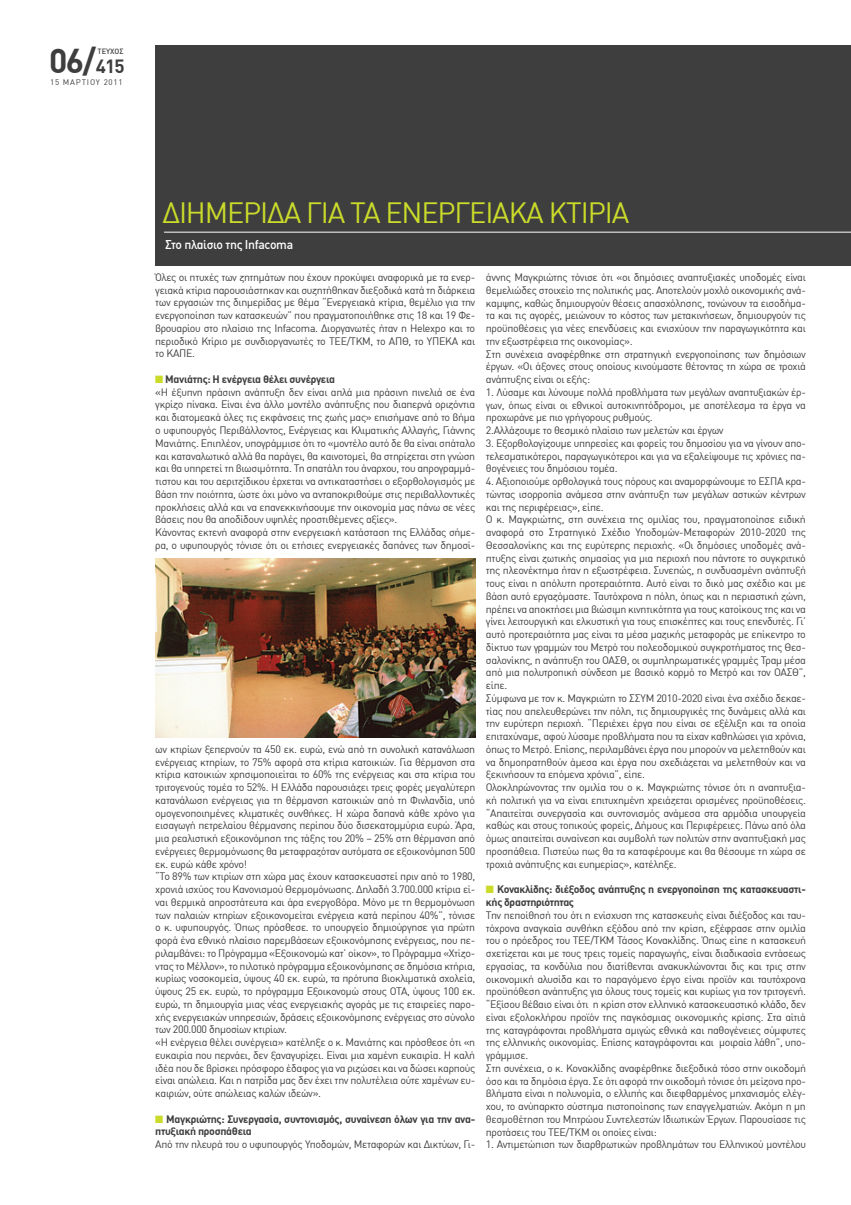
<style>
.page{position:relative;width:851px;height:1205px;background:#fff}
.page>*{position:absolute;margin:0;border:0;box-sizing:border-box;transform-origin:0 0}
.t1{font:700 33.75px "DIN Greek";color:#3e3e3f}
.t2{font:28.75px "DIN Greek";letter-spacing:-.04em;color:#cadb2a}
.t3{font:500 12.5px "DIN Greek";letter-spacing:-.025em;color:#fff}
.t4{font:10.62px/12.8px "DIN Greek";letter-spacing:-.03em;color:#3e3e3f}
.t5{font:700 10.62px/12.8px "DIN Greek";letter-spacing:-.03em;color:#3e3e3f}
.t6{font:8px "DIN Greek";letter-spacing:.1em;color:#3e3e3f}
.t7{font:500 7.5px "DIN Greek";color:#3e3e3f}
.s1{font-size:18.75px}
.s2{color:#cadb2a}
.s3{font-weight:700}
</style>
<div class="page">
<div style="left:155px;top:45px;width:695px;height:220px;background:#3e3e3f"></div>
<hr style="left:164px;top:232px;width:686px;height:1px;background:#fff">
<img style="left:155px;top:558px;width:320px;height:179px">
<h1 class="t1" style="left:49px;top:41px;width:77px">06/<span class="s1">415</span></h1>
<p class="t6" style="left:50px;top:77px;width:74px">15 ΜΑΡΤΙΟΥ 2011</p>
<p class="t7" style="left:97px;top:47px;width:27px">ΤΕΥΧΟΣ</p>
<h2 class="t2" style="left:162px;top:196px;width:468px">ΔΙΗΜΕΡΙΔΑ ΓΙΑ ΤΑ ΕΝΕΡΓΕΙΑΚΑ ΚΤΙΡΙΑ</h2>
<p class="t3" style="left:165px;top:237px;width:129px">Στο πλαίσιο της Infacoma</p>
<p class="t4" style="left:486px;top:271px;width:321px">άννης Μαγκριώτης τόνισε ότι «οι δημόσιες αναπτυξιακές υποδομές είναι θεμελιώδες στοιχείο της πολιτικής μας. Αποτελούν μοχλό οικονομικής ανά&shy;καμψης, καθώς δημιουργούν θέσεις απασχόλησης, τονώνουν τα εισοδήμα&shy;τα και τις αγορές, μειώνουν το κόστος των μετακινήσεων, δημιουργούν τις προϋποθέσεις για νέες επενδύσεις και ενισχύουν την παραγωγικότητα και την εξωστρέφεια της οικονομίας».<br>Στη συνέχεια αναφέρθηκε στη στρατηγική ενεργοποίησης των δημόσιων έργων. «Οι άξονες στους οποίους κινούμαστε θέτοντας τη χώρα σε τροχιά ανάπτυξης είναι οι εξής:</p>
<p class="t4" style="left:486px;top:386px;width:321px">1. Λύσαμε και λύνουμε πολλά προβλήματα των μεγάλων αναπτυξιακών έρ&shy;γων, όπως είναι οι εθνικοί αυτοκινητόδρομοι, με αποτέλεσμα τα έργα να προχωράνε με πιο γρήγορους ρυθμούς.<br>2.Αλλάζουμε το θεσμικό πλαίσιο των μελετών και έργων</p>
<p class="t4" style="left:486px;top:437px;width:321px;text-align:justify">3. Εξορθολογίζουμε υπηρεσίες και φορείς του δημοσίου για να γίνουν απο&shy;τελεσματικότεροι, παραγωγικότεροι και για να εξαλείψουμε τις χρόνιες πα&shy;θογένειες του δημόσιου τομέα.</p>
<p class="t4" style="left:486px;top:475px;width:321px">4. Αξιοποιούμε ορθολογικά τους πόρους και αναμορφώνουμε το ΕΣΠΑ κρα&shy;τώντας ισορροπία ανάμεσα στην ανάπτυξη των μεγάλων αστικών κέντρων και της περιφέρειας», είπε.<br>Ο κ. Μαγκριώτης, στη συνέχεια της ομιλίας του, πραγματοποίησε ειδική αναφορά στο Στρατηγικό Σχέδιο Υποδομών-Μεταφορών 2010-2020 της Θεσσαλονίκης και της ευρύτερης περιοχής. «Οι δημόσιες υποδομές ανά&shy;πτυξης είναι ζωτικής σημασίας για μια περιοχή που πάντοτε το συγκριτικό της πλεονέκτημα ήταν η εξωστρέφεια. Συνεπώς, η συνδυασμένη ανάπτυξή τους είναι η απόλυτη προτεραιότητα. Αυτό είναι το δικό μας σχέδιο και με βάση αυτό εργαζόμαστε. Ταυτόχρονα η πόλη, όπως και η περιαστική ζώνη, πρέπει να αποκτήσει μια βιώσιμη κινητικότητα για τους κατοίκους της και να γίνει λειτουργική και ελκυστική για τους επισκέπτες και τους επενδυτές. Γι’ αυτό προτεραιότητα μας είναι τα μέσα μαζικής μεταφοράς με επίκεντρο το δίκτυο των γραμμών του Μετρό του πολεοδομικού συγκροτήματος της Θεσ&shy;σαλονίκης, η ανάπτυξη του ΟΑΣΘ, οι συμπληρωματικές γραμμές Τραμ μέσα από μια πολυτροπική σύνδεση με βασικό κορμό το Μετρό και τον ΟΑΣΘ”, είπε.<br>Σύμφωνα με τον κ. Μαγκριώτη το ΣΣΥΜ 2010-2020 είναι ένα σχέδιο δεκαε&shy;τίας που απελευθερώνει την πόλη, τις δημιουργικές της δυνάμεις αλλά και την ευρύτερη περιοχή. “Περιέχει έργα που είναι σε εξέλιξη και τα οποία επιταχύναμε, αφού λύσαμε προβλήματα που τα είχαν καθηλώσει για χρόνια, όπως το Μετρό. Επίσης, περιλαμβάνει έργα που μπορούν να μελετηθούν και να δημοπρατηθούν άμεσα και έργα που σχεδιάζεται να μελετηθούν και να ξεκινήσουν τα επόμενα χρόνια”, είπε.<br>Ολοκληρώνοντας την ομιλία του ο κ. Μαγκριώτης τόνισε ότι η αναπτυξια&shy;κή πολιτική για να είναι επιτυχημένη χρειάζεται ορισμένες προϋποθέσεις. “Απαιτείται συνεργασία και συντονισμός ανάμεσα στα αρμόδια υπουργεία καθώς και στους τοπικούς φορείς, Δήμους και Περιφέρειες. Πάνω από όλα όμως απαιτείται συναίνεση και συμβολή των πολιτών στην αναπτυξιακή μας προσπάθεια. Πιστεύω πως θα τα καταφέρουμε και θα θέσουμε τη χώρα σε τροχιά ανάπτυξης και ευημερίας», κατέληξε.</p>
<p class="t5" style="left:486px;top:883px;width:321px"><span class="s2">■</span> Κονακλίδης: διέξοδος ανάπτυξης η ενεργοποίηση της κατασκευαστι&shy;κής δραστηριότητας</p>
<p class="t4" style="left:486px;top:908px;width:321px">Την πεποίθησή του ότι η ενίσχυση της κατασκευής είναι διέξοδος και ταυ&shy;τόχρονα αναγκαία συνθήκη εξόδου από την κρίση, εξέφρασε στην ομιλία του ο πρόεδρος του ΤΕΕ/ΤΚΜ Τάσος Κονακλίδης. Όπως είπε η κατασκευή σχετίζεται και με τους τρεις τομείς παραγωγής, είναι διαδικασία εντάσεως εργασίας, τα κονδύλια που διατίθενται ανακυκλώνονται δις και τρις στην οικονομική αλυσίδα και το παραγόμενο έργο είναι προϊόν και ταυτόχρονα προϋπόθεση ανάπτυξης για όλους τους τομείς και κυρίως για τον τριτογενή. “Εξίσου βέβαιο είναι ότι η κρίση στον ελληνικό κατασκευαστικό κλάδο, δεν είναι εξολοκλήρου προϊόν της παγκόσμιας οικονομικής κρίσης. Στα αίτιά της καταγράφονται προβλήματα αμιγώς εθνικά και παθογένειες σύμφυτες της ελληνικής οικονομίας. Επίσης καταγράφονται και μοιραία λάθη”, υπο&shy;γράμμισε.<br>Στη συνέχεια, ο κ. Κονακλίδης αναφέρθηκε διεξοδικά τόσο στην οικοδομή όσο και τα δημόσια έργα. Σε ότι αφορά την οικοδομή τόνισε ότι μείζονα προ&shy;βλήματα είναι η πολυνομία, ο ελλιπής και διεφθαρμένος μηχανισμός ελέγ&shy;χου, το ανύπαρκτο σύστημα πιστοποίησης των επαγγελματιών. Ακόμη η μη θεσμοθέτηση του Μητρώου Συντελεστών Ιδιωτικών Έργων. Παρουσίασε τις προτάσεις του ΤΕΕ/ΤΚΜ οι οποίες είναι:</p>
<p class="t4" style="left:486px;top:1138px;width:321px">1. Αντιμετώπιση των διαρθρωτικών προβλημάτων του Ελληνικού μοντέλου</p>
<p class="t4" style="left:155px;top:271px;width:321px;text-align:justify">Όλες οι πτυχές των ζητημάτων που έχουν προκύψει αναφορικά με τα ενερ&shy;γειακά κτίρια παρουσιάστηκαν και συζητήθηκαν διεξοδικά κατά τη διάρκεια των εργασιών της διημερίδας με θέμα “Ενεργειακά κτίρια, θεμέλιο για την ενεργοποίηση των κατασκευών” που πραγματοποιήθηκε στις 18 και 19 Φε&shy;βρουαρίου στο πλαίσιο της Infacoma. Διοργανωτές ήταν η Helexpo και το περιοδικό Κτίριο με συνδιοργανωτές το ΤΕΕ/ΤΚΜ, το ΑΠΘ, το ΥΠΕΚΑ και το ΚΑΠΕ.</p>
<p class="t4" style="left:155px;top:373px;width:321px"><span class="s2">■</span> <span class="s3">Μανιάτης: Η ενέργεια θέλει συνέργεια<br></span>«Η έξυπνη πράσινη ανάπτυξη δεν είναι απλά μια πράσινη πινελιά σε ένα γκρίζο πίνακα. Είναι ένα άλλο μοντέλο ανάπτυξης που διαπερνά οριζόντια και διατομεακά όλες τις εκφάνσεις της ζωής μας» επισήμανε από το βήμα ο υφυπουργός Περιβάλλοντος, Ενέργειας και Κλιματικής Αλλαγής, Γιάννης Μανιάτης. Επιπλέον, υπογράμμισε ότι το «μοντέλο αυτό δε θα είναι σπάταλο και καταναλωτικό αλλά θα παράγει, θα καινοτομεί, θα στηρίζεται στη γνώση και θα υπηρετεί τη βιωσιμότητα. Τη σπατάλη του άναρχου, του απρογραμμά&shy;τιστου και του αεριτζίδικου έρχεται να αντικαταστήσει ο εξορθολογισμός με βάση την ποιότητα, ώστε όχι μόνο να ανταποκριθούμε στις περιβαλλοντικές προκλήσεις αλλά και να επανεκκινήσουμε την οικονομία μας πάνω σε νέες βάσεις που θα αποδίδουν υψηλές προστιθέμενες αξίες».<br>Κάνοντας εκτενή αναφορά στην ενεργειακή κατάσταση της Ελλάδας σήμε&shy;ρα, ο υφυπουργός τόνισε ότι οι ετήσιες ενεργειακές δαπάνες των δημοσί-</p>
<p class="t4" style="left:155px;top:743px;width:321px">ων κτιρίων ξεπερνούν τα 450 εκ. ευρώ, ενώ από τη συνολική κατανάλωση ενέργειας κτηρίων, το 75% αφορά στα κτίρια κατοικιών. Για θέρμανση στα κτίρια κατοικιών χρησιμοποιείται το 60% της ενέργειας και στα κτίρια του τριτογενούς τομέα το 52%. Η Ελλάδα παρουσιάζει τρεις φορές μεγαλύτερη κατανάλωση ενέργειας για τη θέρμανση κατοικιών από τη Φινλανδία, υπό ομογενοποιημένες κλιματικές συνθήκες. Η χώρα δαπανά κάθε χρόνο για εισαγωγή πετρελαίου θέρμανσης περίπου δύο δισεκατομμύρια ευρώ. Άρα, μια ρεαλιστική εξοικονόμηση της τάξης του 20% – 25% στη θέρμανση από ενέργειες θερμομόνωσης θα μεταφραζόταν αυτόματα σε εξοικονόμηση 500 εκ. ευρώ κάθε χρόνο!<br>“Το 89% των κτιρίων στη χώρα μας έχουν κατασκευαστεί πριν από το 1980, χρονιά ισχύος του Κανονισμού Θερμομόνωσης. Δηλαδή 3.700.000 κτίρια εί&shy;ναι θερμικά απροστάτευτα και άρα ενεργοβόρα. Μόνο με τη θερμομόνωση των παλαιών κτηρίων εξοικονομείται ενέργεια κατά περίπου 40%”, τόνισε ο κ. υφυπουργός. Όπως πρόσθεσε. το υπουργείο δημιούργησε για πρώτη φορά ένα εθνικό πλαίσιο παρεμβάσεων εξοικονόμησης ενέργειας, που πε&shy;ριλαμβάνει: το Πρόγραμμα «Εξοικονομώ κατ’ οίκον», το Πρόγραμμα «Χτίζο&shy;ντας το Μέλλον», το πιλοτικό πρόγραμμα εξοικονόμησης σε δημόσια κτήρια, κυρίως νοσοκομεία, ύψους 40 εκ. ευρώ, τα πρότυπα βιοκλιματικά σχολεία, ύψους 25 εκ. ευρώ, το πρόγραμμα Εξοικονομώ στους ΟΤΑ, ύψους 100 εκ. ευρώ, τη δημιουργία μιας νέας ενεργειακής αγοράς με τις εταιρείες παρο&shy;χής ενεργειακών υπηρεσιών, δράσεις εξοικονόμησης ενέργειας στο σύνολο των 200.000 δημοσίων κτιρίων.<br>«Η ενέργεια θέλει συνέργεια» κατέληξε ο κ. Μανιάτης και πρόσθεσε ότι «η ευκαιρία που περνάει, δεν ξαναγυρίζει. Είναι μια χαμένη ευκαιρία. Η καλή ιδέα που δε βρίσκει πρόσφορο έδαφος για να ριζώσει και να δώσει καρπούς είναι απώλεια. Και η πατρίδα μας δεν έχει την πολυτέλεια ούτε χαμένων ευ&shy;καιριών, ούτε απώλειας καλών ιδεών».</p>
<p class="t5" style="left:155px;top:1112px;width:321px"><span class="s2">■</span> Μαγκριώτης: Συνεργασία, συντονισμός, συναίνεση όλων για την ανα&shy;πτυξιακή προσπάθεια</p>
<p class="t4" style="left:155px;top:1138px;width:321px">Από την πλευρά του ο υφυπουργός Υποδομών, Μεταφορών και Δικτύων, Γι-</p>
</div>
